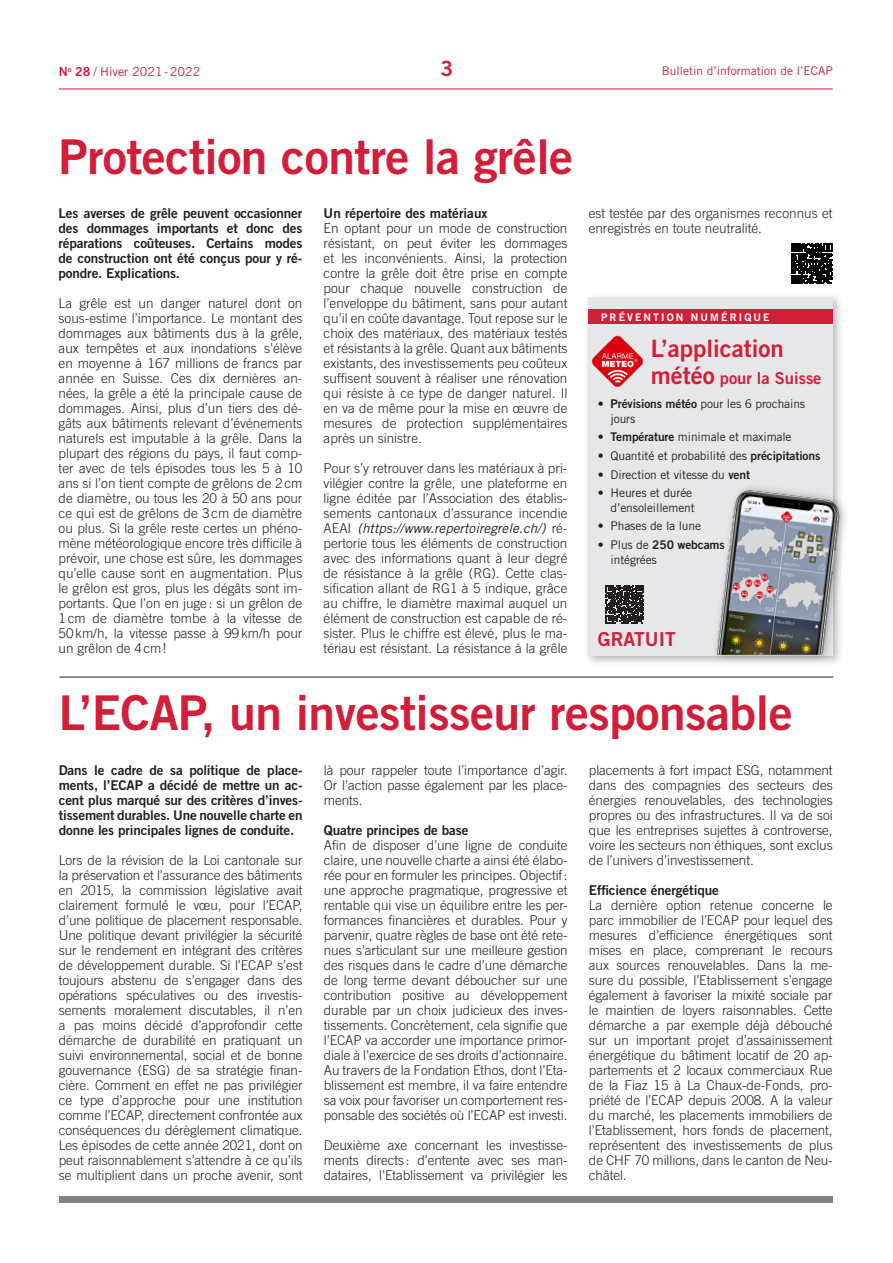
<style>
.page{position:relative;width:893px;height:1263px;background:#fff}
.page>*{position:absolute;margin:0;border:0;box-sizing:border-box;transform-origin:0 0}
.t1{font:48px "Trade Gothic Bold Two";letter-spacing:-.01em;color:#d31e39}
.t2{font:24px "Trade Gothic Bold Two";color:#d31e39}
.t3{font:21px "Trade Gothic Bold Two";color:#d31e39}
.t4{font:19.2px "Trade Gothic Bold Two";color:#d31e39}
.t5{font:16.5px "Trade Gothic Bold Two";color:#d31e39}
.t6{font:300 13.5px/15px "Trade Gothic";letter-spacing:-.005em;color:#231f20;text-align:justify}
.t7{font:13.5px/15px "Trade Gothic Bold Two";letter-spacing:-.01em;color:#231f20;text-align:justify}
.t8{font:12.45px "Trade Gothic";color:#d31e39}
.t9{font:12px/14.4px "Trade Gothic";letter-spacing:-.01em;color:#231f20}
.t10{font:12px "Trade Gothic";color:#d31e39}
.t11{font:12px "Trade Gothic Bold Two";letter-spacing:-.01em;color:#231f20}
.t12{font:10.5px "Trade Gothic Bold Two";letter-spacing:.2em;color:#fff}
.s1{font-family:"Trade Gothic Bold Two"}
.s2{font-weight:400;font-style:italic}
.s3{font-size:24px}
.s4{font-family:"Trade Gothic"}
</style>
<div class="page">
<hr style="left:59px;top:89px;width:774px;height:1px;background:#d31e39">
<div style="left:59px;top:1196px;width:774px;height:7px;background:#808285"></div>
<div style="left:583px;top:292px;width:261px;height:375px;background:#231f20;opacity:.33"></div>
<div style="left:588px;top:298px;width:244px;height:358px;background:#e6e7e9"></div>
<div style="left:588px;top:309px;width:244px;height:15px;background:#d31e39"></div>
<img style="left:591px;top:335px;width:53px;height:52px">
<svg style="left:606px;top:585px;width:38px;height:38px"></svg>
<svg style="left:791px;top:243px;width:42px;height:41px"></svg>
<svg style="left:792px;top:243px;width:40px;height:41px"></svg>
<hr style="left:60px;top:677px;width:773px;height:1px;background:#231f20">
<div style="left:711px;top:482px;width:138px;height:181px;background:#231f20;opacity:.33"></div>
<img style="left:716px;top:488px;width:125px;height:167px">
<p class="t8" style="left:59px;top:64px;width:143px"><span class="s1">N</span><sup>o</sup> <span class="s1">28</span> / Hiver 2021-2022</p>
<p class="t3" style="left:440px;top:56px;width:14px">3</p>
<p class="t10" style="left:662px;top:64px;width:173px">Bulletin d’information de l’ECAP</p>
<p class="t1" style="left:59px;top:127px;width:516px">Protection contre la grêle</p>
<p class="t7" style="left:59px;top:206px;width:245px">Les averses de grêle peuvent occasionner des dommages importants et donc des réparations coûteuses. Certains modes de construction ont été conçus pour y ré&shy;pondre. Explications.</p>
<p class="t6" style="left:59px;top:296px;width:245px">La grêle est un danger naturel dont on sous-estime l’importance. Le montant des dommages aux bâtiments dus à la grêle, aux tempêtes et aux inondations s’élève en moyenne à 167 millions de francs par année en Suisse. Ces dix dernières an&shy;nées, la grêle a été la principale cause de dommages. Ainsi, plus d’un tiers des dé&shy;gâts aux bâtiments relevant d’événements naturels est imputable à la grêle. Dans la plupart des régions du pays, il faut comp&shy;ter avec de tels épisodes tous les 5 à 10 ans si l’on tient compte de grêlons de 2cm de diamètre, ou tous les 20 à 50 ans pour ce qui est de grêlons de 3cm de diamètre ou plus. Si la grêle reste certes un phéno&shy;mène météorologique encore très difficile à prévoir, une chose est sûre, les dommages qu’elle cause sont en augmentation. Plus le grêlon est gros, plus les dégâts sont im&shy;portants. Que l’on en juge: si un grêlon de 1cm de diamètre tombe à la vitesse de 50km/h, la vitesse passe à 99km/h pour un grêlon de 4cm!</p>
<p class="t7" style="left:324px;top:206px;width:165px">Un répertoire des matériaux</p>
<p class="t6" style="left:324px;top:221px;width:245px">En optant pour un mode de construction résistant, on peut éviter les dommages et les inconvénients. Ainsi, la protection contre la grêle doit être prise en compte pour chaque nouvelle construction de l’enveloppe du bâtiment, sans pour autant qu’il en coûte davantage. Tout repose sur le choix des matériaux, des matériaux testés et résistants à la grêle. Quant aux bâtiments existants, des investissements peu coûteux suffisent souvent à réaliser une rénovation qui résiste à ce type de danger naturel. Il en va de même pour la mise en œuvre de mesures de protection supplémentaires après un sinistre.</p>
<p class="t6" style="left:324px;top:461px;width:245px">Pour s’y retrouver dans les matériaux à pri&shy;vilégier contre la grêle, une plateforme en ligne éditée par l’Association des établis&shy;sements cantonaux d’assurance incendie AEAI <span class="s2">(https://www.repertoiregrele.ch/)</span> ré&shy;pertorie tous les éléments de construction avec des informations quant à leur degré de résistance à la grêle (RG). Cette clas&shy;sification allant de RG1 à 5 indique, grâce au chiffre, le diamètre maximal auquel un élément de construction est capable de ré&shy;sister. Plus le chiffre est élevé, plus le ma&shy;tériau est résistant. La résistance à la grêle</p>
<p class="t6" style="left:589px;top:206px;width:245px">est testée par des organismes reconnus et enregistrés en toute neutralité.</p>
<p class="t12" style="left:601px;top:310px;width:170px">PRÉVENTION NUMÉRIQUE</p>
<p class="t2" style="left:651px;top:334px;width:134px">L’application</p>
<p class="t5" style="left:651px;top:368px;width:172px"><span class="s3">météo</span> pour la Suisse</p>
<p class="t9" style="left:611px;top:397px;width:196px;text-indent:-13px">• <span class="s1">Prévisions météo</span> pour les 6 prochains jours</p>
<p class="t9" style="left:598px;top:430px;width:195px">• <span class="s1">Température</span> minimale et maximale</p>
<p class="t9" style="left:598px;top:448px;width:224px">• Quantité et probabilité des <span class="s1">précipitations</span></p>
<p class="t9" style="left:598px;top:467px;width:154px">• Direction et vitesse du <span class="s1">vent</span></p>
<p class="t9" style="left:598px;top:486px;width:96px">• Heures et durée</p>
<p class="t9" style="left:611px;top:500px;width:86px">d’ensoleillement</p>
<p class="t9" style="left:598px;top:519px;width:105px">• Phases de la lune</p>
<p class="t11" style="left:598px;top:537px;width:128px"><span class="s4">• Plus de</span> 250 webcams</p>
<p class="t9" style="left:611px;top:552px;width:48px">intégrées</p>
<p class="t4" style="left:598px;top:628px;width:80px">GRATUIT</p>
<p class="t1" style="left:59px;top:683px;width:735px">L’ECAP, un investisseur responsable</p>
<p class="t7" style="left:59px;top:763px;width:245px">Dans le cadre de sa politique de place&shy;ments, l’ECAP a décidé de mettre un ac&shy;cent plus marqué sur des critères d’inves&shy;tissement durables. Une nouvelle charte en donne les principales lignes de conduite.</p>
<p class="t6" style="left:59px;top:853px;width:245px">Lors de la révision de la Loi cantonale sur la préservation et l’assurance des bâtiments en 2015, la commission législative avait clairement formulé le vœu, pour l’ECAP, d’une politique de placement responsable.<br>Une politique devant privilégier la sécurité sur le rendement en intégrant des critères de développement durable. Si l’ECAP s’est toujours abstenu de s’engager dans des opérations spéculatives ou des investis&shy;sements moralement discutables, il n’en a pas moins décidé d’approfondir cette démarche de durabilité en pratiquant un suivi environnemental, social et de bonne gouvernance (ESG) de sa stratégie finan&shy;cière. Comment en effet ne pas privilégier ce type d’approche pour une institution comme l’ECAP, directement confrontée aux conséquences du dérèglement climatique.<br>Les épisodes de cette année 2021, dont on peut raisonnablement s’attendre à ce qu’ils se multiplient dans un proche avenir, sont</p>
<p class="t6" style="left:324px;top:762px;width:245px">là pour rappeler toute l’importance d’agir.<br>Or l’action passe également par les place&shy;ments.</p>
<p class="t7" style="left:324px;top:822px;width:146px">Quatre principes de base</p>
<p class="t6" style="left:324px;top:837px;width:245px">Afin de disposer d’une ligne de conduite claire, une nouvelle charte a ainsi été élabo&shy;rée pour en formuler les principes. Objectif: une approche pragmatique, progressive et rentable qui vise un équilibre entre les per&shy;formances financières et durables. Pour y parvenir, quatre règles de base ont été rete&shy;nues s’articulant sur une meilleure gestion des risques dans le cadre d’une démarche de long terme devant déboucher sur une contribution positive au développement durable par un choix judicieux des inves&shy;tissements. Concrètement, cela signifie que l’ECAP va accorder une importance primor&shy;diale à l’exercice de ses droits d’actionnaire.<br>Au travers de la Fondation Ethos, dont l’Eta&shy;blissement est membre, il va faire entendre sa voix pour favoriser un comportement res&shy;ponsable des sociétés où l’ECAP est investi.</p>
<p class="t6" style="left:324px;top:1137px;width:245px">Deuxième axe concernant les investisse&shy;ments directs : d’entente avec ses man&shy;dataires, l’Etablissement va privilégier les</p>
<p class="t6" style="left:589px;top:762px;width:245px">placements à fort impact ESG, notamment dans des compagnies des secteurs des énergies renouvelables, des technologies propres ou des infrastructures. Il va de soi que les entreprises sujettes à controverse, voire les secteurs non éthiques, sont exclus de l’univers d’investissement.</p>
<p class="t7" style="left:589px;top:882px;width:132px">Efficience énergétique</p>
<p class="t6" style="left:589px;top:897px;width:245px">La dernière option retenue concerne le parc immobilier de l’ECAP pour lequel des mesures d’efficience énergétiques sont mises en place, comprenant le recours aux sources renouvelables. Dans la me&shy;sure du possible, l’Etablissement s’engage également à favoriser la mixité sociale par le maintien de loyers raisonnables. Cette démarche a par exemple déjà débouché sur un important projet d’assainissement énergétique du bâtiment locatif de 20 ap&shy;partements et 2 locaux commerciaux Rue de la Fiaz 15 à La Chaux-de-Fonds, pro&shy;priété de l’ECAP depuis 2008. A la valeur du marché, les placements immobiliers de l’Etablissement, hors fonds de placement, représentent des investissements de plus de CHF 70 millions, dans le canton de Neu&shy;châtel.</p>
</div>
